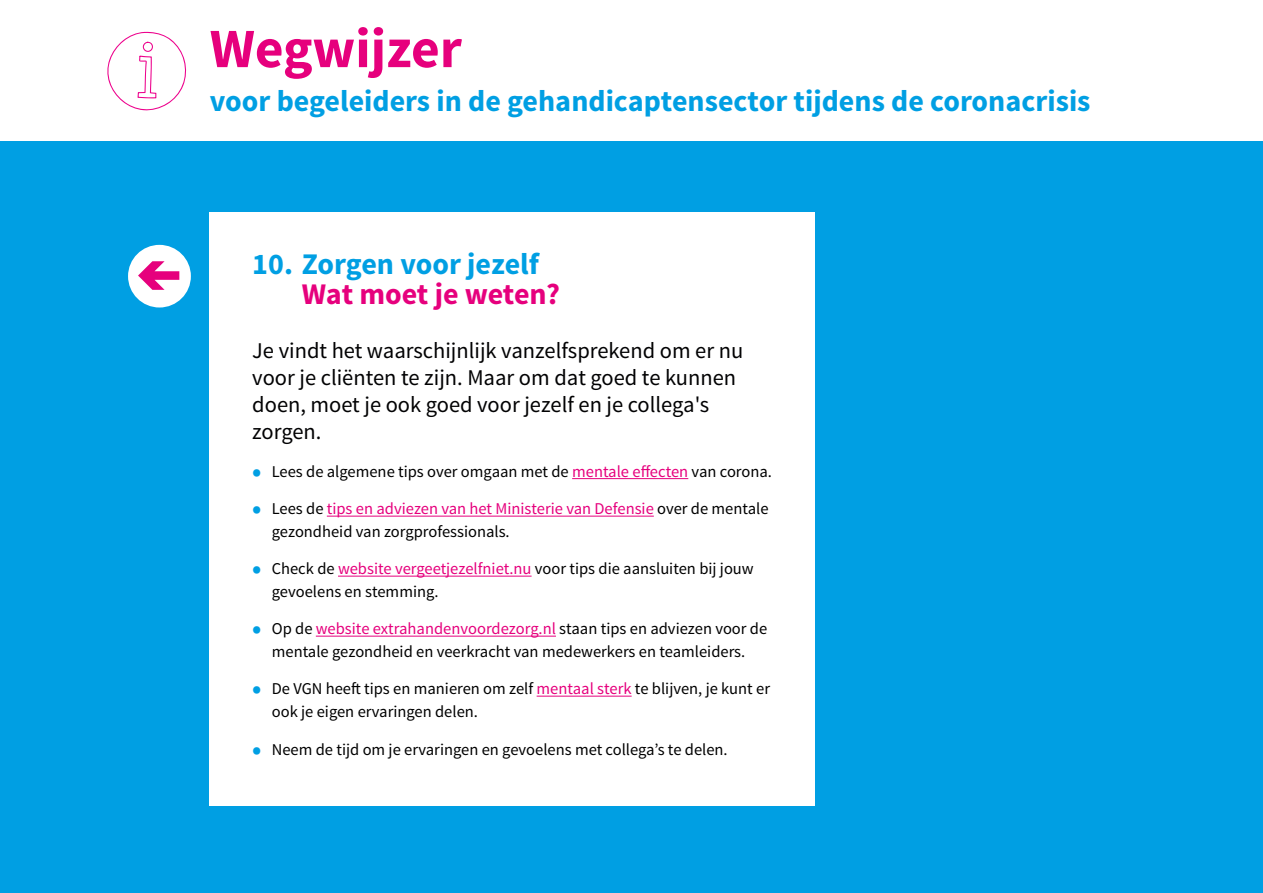
<style>
.page{position:relative;width:1263px;height:893px;background:#fff}
.page>*{position:absolute;margin:0;border:0;box-sizing:border-box;transform-origin:0 0}
.t1{font:700 55.5px "Source Sans Pro";color:#e6007d}
.t2{font:700 30px "Source Sans Pro";color:#009fe3}
.t3{font:700 30px "Source Sans Pro";letter-spacing:-.005em;color:#e6007d}
.t4{font:22.5px/27px "Source Sans Pro";color:#020203}
.t5{font:16.5px/22.5px "Source Sans Pro";color:#000}
.s1{font-weight:700;font-size:27px;color:#009fe3}
.s2{color:#e6007d}
</style>
<div class="page">
<div style="left:0;top:141px;width:1263px;height:752px;background:#009fe3"></div>
<div style="left:210px;top:213px;width:605px;height:593px;background:#fff"></div>
<hr style="left:572px;top:478px;width:116px;height:1px;background:#e6007d">
<hr style="left:327px;top:516px;width:327px;height:1px;background:#e6007d">
<hr style="left:338px;top:576px;width:194px;height:1px;background:#e6007d">
<hr style="left:316px;top:636px;width:240px;height:1px;background:#e6007d">
<hr style="left:537px;top:696px;width:95px;height:1px;background:#e6007d">
<svg style="left:107px;top:32px;width:80px;height:79px"></svg>
<div style="left:128px;top:245px;width:63px;height:62px;background:#fff;border-radius:50%"></div>
<svg style="left:138px;top:261px;width:41px;height:29px"></svg>
<p class="t1" style="left:210px;top:13px;width:254px">Wegwijzer</p>
<p class="t2" style="left:210px;top:81px;width:882px">voor begeleiders in de gehandicaptensector tijdens de coronacrisis</p>
<p class="t2" style="left:252px;top:245px;width:288px">10. Zorgen voor jezelf</p>
<p class="t3" style="left:302px;top:275px;width:260px">Wat moet je weten?</p>
<p class="t4" style="left:252px;top:338px;width:492px">Je vindt het waarschijnlijk vanzelfsprekend om er nu voor je cliënten te zijn. Maar om dat goed te kunnen doen, moet je ook goed voor jezelf en je collega's zorgen.</p>
<p class="t5" style="left:252px;top:460px;width:521px"><span class="s1">•</span> Lees de algemene tips over omgaan met de <span class="s2">mentale efecten</span> van corona.</p>
<p class="t5" style="left:272px;top:498px;width:498px;text-indent:-20px"><span class="s1">•</span> Lees de <span class="s2">tips en adviezen van het Ministerie van Defensie</span> over de mentale gezondheid van zorgprofessionals.</p>
<p class="t5" style="left:272px;top:558px;width:483px;text-indent:-20px"><span class="s1">•</span> Check de <span class="s2">website vergeetjezelfniet.nu</span> voor tips die aansluiten bij jouw gevoelens en stemming.</p>
<p class="t5" style="left:252px;top:618px;width:516px;text-align:center"><span class="s1">•</span> Op de <span class="s2">website extrahandenvoordezorg.nl</span> staan tips en adviezen voor de mentale gezondheid en veerkracht van medewerkers en teamleiders.</p>
<p class="t5" style="left:272px;top:678px;width:500px;text-indent:-20px"><span class="s1">•</span> De VGN heef tips en manieren om zelf <span class="s2">mentaal sterk</span> te blijven, je kunt er ook je eigen ervaringen delen.</p>
<p class="t5" style="left:252px;top:738px;width:477px"><span class="s1">•</span> Neem de tijd om je ervaringen en gevoelens met collega’s te delen.</p>
</div>
